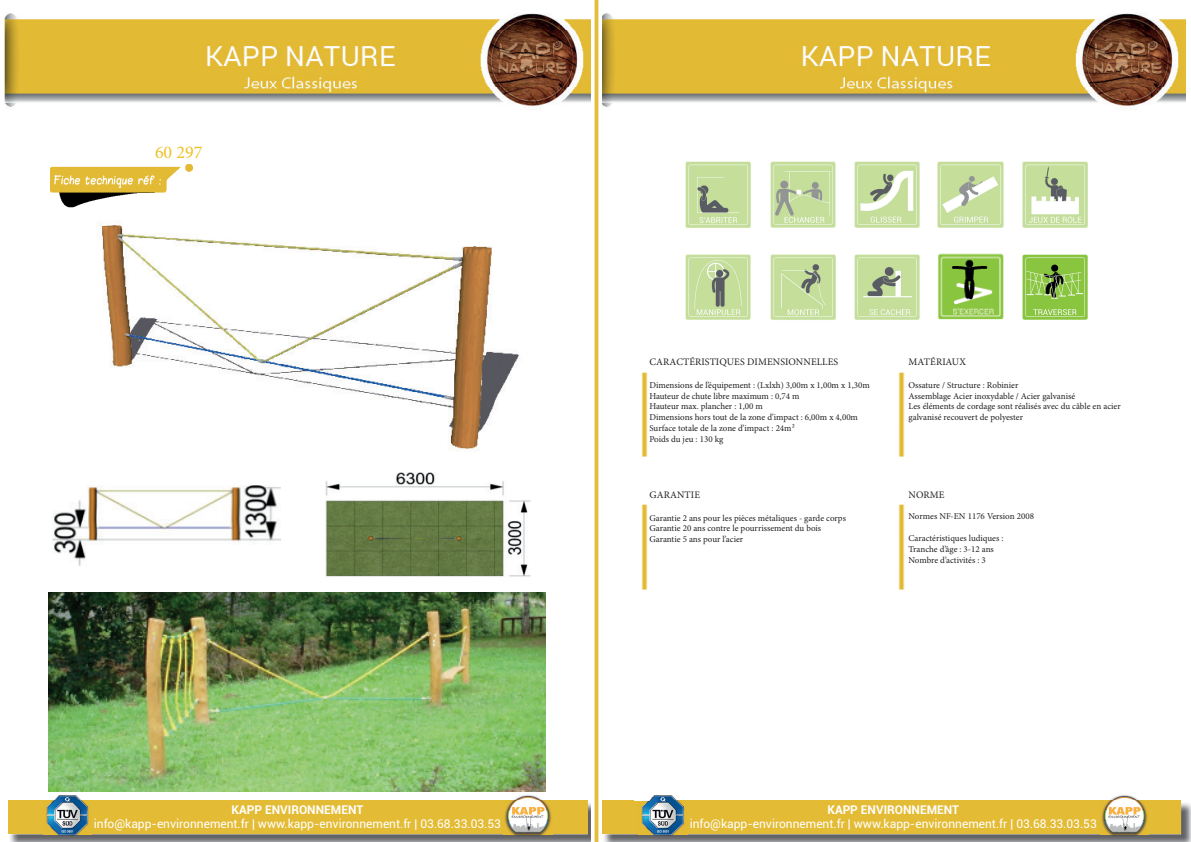
<style>
.page{position:relative;width:1191px;height:842px;background:#fff}
.page>*{position:absolute;margin:0;border:0;box-sizing:border-box;transform-origin:0 0}
.t1{font:18px "Minion Pro";color:#eec126}
.t2{font:12px "Roboto";color:#fff}
.t3{font:700 12px "Roboto";color:#fff}
.t4{font:10px "Minion Pro";letter-spacing:.01em;color:#231f20}
.t5{font:9px/10.8px "Minion Pro";color:#231f20}
</style>
<div class="page">
<img style="left:602px;top:13px;width:583px;height:94px">
<img style="left:604px;top:803px;width:587px;height:39px">
<div style="left:601px;top:800px;width:580px;height:34px;background:#e4bb34"></div>
<img style="left:10px;top:802px;width:581px;height:40px">
<div style="left:8px;top:800px;width:579px;height:34px;background:#e4bb34"></div>
<img style="left:504px;top:791px;width:48px;height:48px">
<img style="left:1100px;top:795px;width:48px;height:44px">
<img style="left:43px;top:791px;width:49px;height:48px">
<img style="left:639px;top:795px;width:48px;height:44px">
<img style="left:639px;top:797px;width:18px;height:3px">
<img style="left:50px;top:165px;width:142px;height:42px">
<img style="left:99px;top:223px;width:420px;height:228px">
<img style="left:48px;top:593px;width:497px;height:198px">
<img style="left:52px;top:485px;width:229px;height:81px">
<img style="left:325px;top:473px;width:205px;height:104px">
<img style="left:5px;top:13px;width:585px;height:94px">
<img style="left:594px;top:0;width:5px;height:842px">
<img style="left:685px;top:161px;width:66px;height:67px">
<img style="left:770px;top:161px;width:66px;height:67px">
<img style="left:854px;top:161px;width:66px;height:67px">
<img style="left:937px;top:161px;width:67px;height:67px">
<img style="left:1022px;top:161px;width:66px;height:67px">
<img style="left:685px;top:254px;width:66px;height:66px">
<img style="left:770px;top:254px;width:66px;height:66px">
<img style="left:854px;top:254px;width:66px;height:66px">
<img style="left:1022px;top:254px;width:66px;height:66px">
<img style="left:641px;top:372px;width:7px;height:84px">
<img style="left:898px;top:372px;width:7px;height:84px">
<img style="left:641px;top:505px;width:7px;height:84px">
<img style="left:898px;top:505px;width:7px;height:84px">
<img style="left:937px;top:253px;width:67px;height:67px">
<h1 class="t1" style="left:155px;top:140px;width:49px">60 297</h1>
<h2 class="t3" style="left:231px;top:801px;width:133px">KAPP ENVIRONNEMENT</h2>
<h2 class="t2" style="left:94px;top:815px;width:408px">info@kapp-environnement.fr | www.kapp-environnement.fr | 03.68.33.03.53</h2>
<p class="t4" style="left:649px;top:355px;width:190px">CARACTÉRISTIQUES DIMENSIONNELLES</p>
<p class="t5" style="left:649px;top:379px;width:222px">Dimensions de l’équipement : (Lxlxh) 3,00m x 1,00m x 1,30m Hauteur de chute libre maximum : 0,74 m<br>Hauteur max. plancher : 1,00 m<br>Dimensions hors tout de la zone d’impact : 6,00m x 4,00m Surface totale de la zone d’impact : 24m²<br>Poids du jeu : 130 kg</p>
<p class="t4" style="left:649px;top:488px;width:52px">GARANTIE</p>
<p class="t5" style="left:649px;top:512px;width:198px">Garantie 2 ans pour les pièces métaliques - garde corps<br>Garantie 20 ans contre le pourrissement du bois<br>Garantie 5 ans pour l’acier</p>
<p class="t4" style="left:908px;top:355px;width:59px">MATÉRIAUX</p>
<p class="t5" style="left:908px;top:379px;width:214px">Ossature / Structure : Robinier<br>Assemblage Acier inoxydable / Acier galvanisé<br>Les éléments de cordage sont réalisés avec du câble en acier galvanisé recouvert de polyester</p>
<p class="t4" style="left:908px;top:488px;width:37px">NORME</p>
<p class="t5" style="left:908px;top:511px;width:127px">Normes NF-EN 1176 Version 2008</p>
<p class="t5" style="left:908px;top:533px;width:96px">Caractéristiques ludiques :<br>Tranche d’âge : 3-12 ans<br>Nombre d’activités : 3</p>
<h2 class="t3" style="left:827px;top:801px;width:133px">KAPP ENVIRONNEMENT</h2>
<h2 class="t2" style="left:689px;top:815px;width:408px">info@kapp-environnement.fr | www.kapp-environnement.fr | 03.68.33.03.53</h2>
</div>
